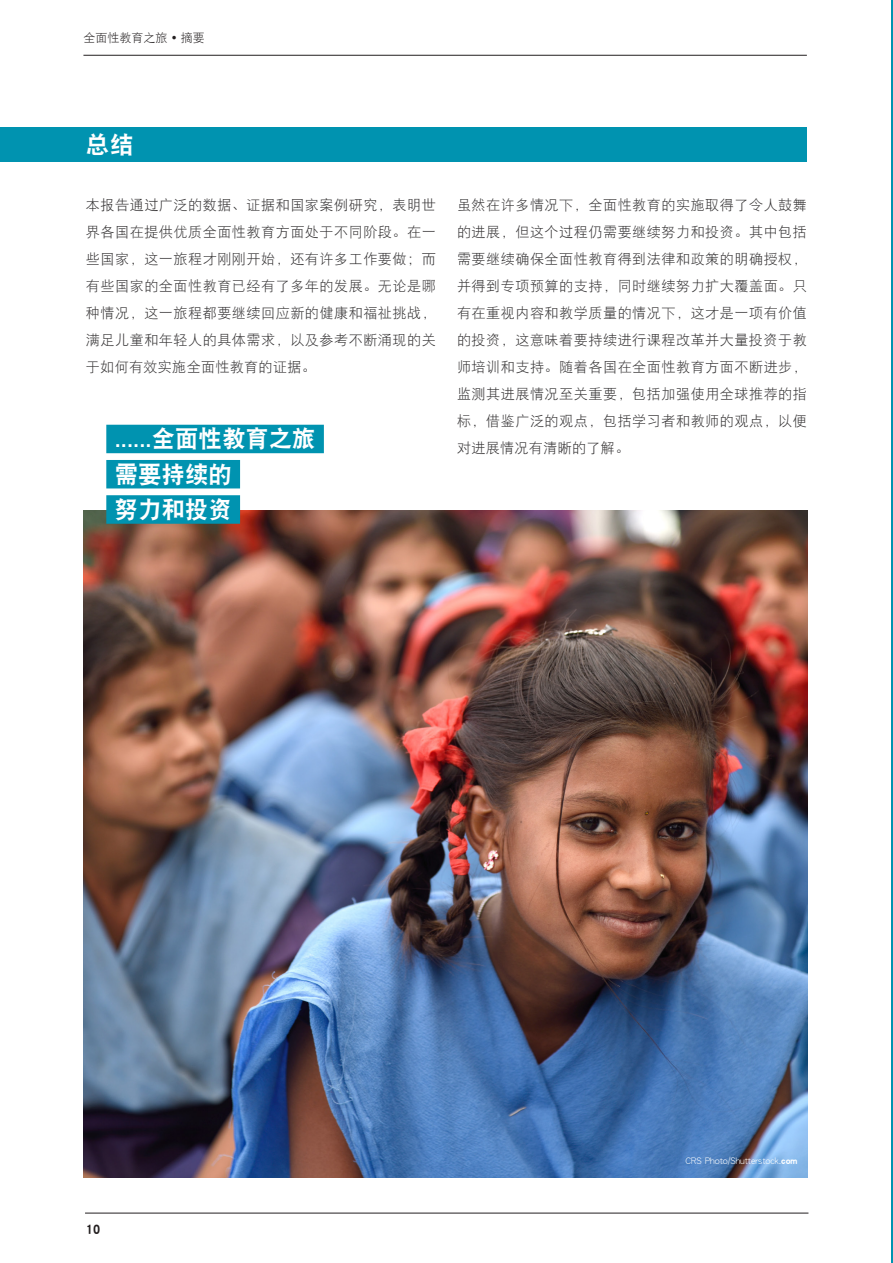
<style>
.page{position:relative;width:893px;height:1263px;background:#fff}
.page>*{position:absolute;margin:0;border:0;box-sizing:border-box;transform-origin:0 0}
.Titre{font:24px "DFP Hei W9";letter-spacing:.005em;color:#fff}
.t1{font:15px "DFP Hei W9";color:#231f20}
.TEXTE{font:14.25px/27px "DFP Hei W3";letter-spacing:.035em;color:#312f30;text-align:justify}
.t2{font:12px "DFP Hei W3";color:#231f20}
.CR{font:10.5px "DFP Hei W3";letter-spacing:-.01em;color:#fff}
.s1{font-family:"DFP Hei W9"}
</style>
<div class="page">
<hr style="left:83px;top:55px;width:724px;height:1px;background:#231f20">
<hr style="left:85px;top:1213px;width:723px;height:1px;background:#231f20">
<div style="left:0;top:128px;width:807px;height:34px;background:#0093b0"></div>
<hr style="left:892px;top:0;width:1px;height:1263px;background:#0093b0">
<img style="left:83px;top:510px;width:725px;height:668px">
<div style="left:106px;top:425px;width:218px;height:28px;background:#0093b0"></div>
<div style="left:106px;top:460px;width:134px;height:28px;background:#0093b0"></div>
<div style="left:106px;top:495px;width:134px;height:29px;background:#0093b0"></div>
<p class="t2" style="left:83px;top:32px;width:123px">全面性教育之旅 • 摘要</p>
<p class="Titre" style="left:86px;top:133px;width:49px">总结</p>
<p class="TEXTE" style="left:86px;top:191px;width:351px">本报告通过广泛的数据、证据和国家案例研究，表明世界各国在提供优质全面性教育方面处于不同阶段。在一些国家，这一旅程才刚刚开始，还有许多工作要做；而有些国家的全面性教育已经有了多年的发展。无论是哪种情况，这一旅程都要继续回应新的健康和福祉挑战，满足儿童和年轻人的具体需求，以及参考不断涌现的关于如何有效实施全面性教育的证据。</p>
<p class="TEXTE" style="left:457px;top:191px;width:351px">虽然在许多情况下，全面性教育的实施取得了令人鼓舞的进展，但这个过程仍需要继续努力和投资。其中包括需要继续确保全面性教育得到法律和政策的明确授权，并得到专项预算的支持，同时继续努力扩大覆盖面。只有在重视内容和教学质量的情况下，这才是一项有价值的投资，这意味着要持续进行课程改革并大量投资于教师培训和支持。随着各国在全面性教育方面不断进步，监测其进展情况至关重要，包括加强使用全球推荐的指标，借鉴广泛的观点，包括学习者和教师的观点，以便对进展情况有清晰的了解。</p>
<p class="Titre" style="left:115px;top:427px;width:202px">......全面性教育之旅</p>
<p class="Titre" style="left:115px;top:462px;width:118px">需要持续的</p>
<p class="Titre" style="left:115px;top:497px;width:118px">努力和投资</p>
<p class="t1" style="left:85px;top:1221px;width:17px">10</p>
<p class="CR" style="left:686px;top:1155px;width:113px">CRS Photo/Shutterstock.<span class="s1">com</span></p>
</div>
